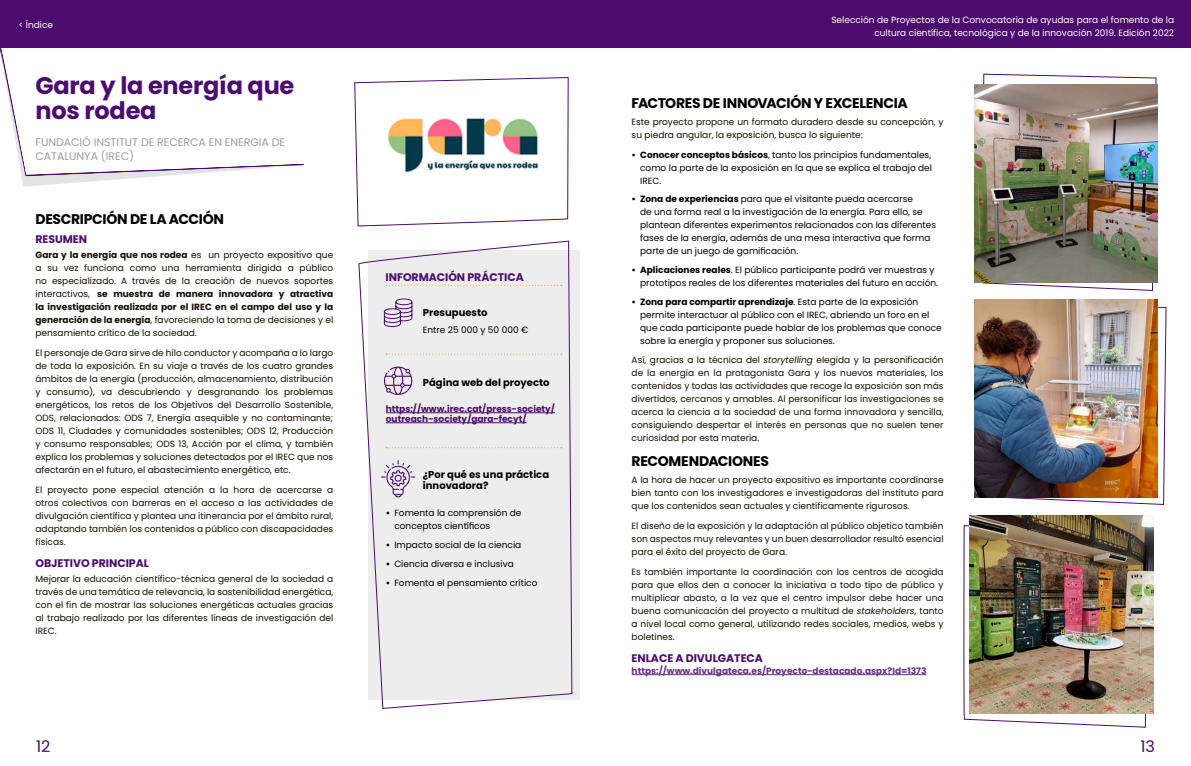
<style>
.page{position:relative;width:1191px;height:766px;background:#fff}
.page>*{position:absolute;margin:0;border:0;box-sizing:border-box;transform-origin:0 0}
.Titulo_practica{font:700 24px/24px "Poppins";letter-spacing:-.01em;color:#4b0c6d}
.t1{font:16px "Poppins";color:#4b0c6d}
.Titulo_principal{font:700 14px "Poppins";letter-spacing:-.025em;color:#000}
.subtitulo_textos{font:700 11px "Poppins";letter-spacing:-.005em;color:#4b0c6d}
.Entidad_practica{font:11px/14px "Poppins";letter-spacing:-.005em;color:#9d9d9c}
.texto_ficha{font:700 10px/11px "Poppins";color:#000}
.texto{font:9px/13px "Poppins";color:#140f06;text-align:justify}
.texto_ficha-2{font:9px/13px "Poppins";color:#000}
.t2{font:9px/13px "Poppins";color:#fff;text-align:right}
.texto_ficha-3{font:700 9px/10px "Poppins";color:#4b0c6d}
.texto-2{font:700 9px "Poppins";color:#663083}
.s1{font-weight:700}
.s2{font-style:italic}
</style>
<div class="page">
<div style="left:0;top:0;width:1190px;height:48px;background:#4b0c6d"></div>
<div style="left:368px;top:250px;width:211px;height:449px;background:#ededed"></div>
<svg style="left:358px;top:226px;width:215px;height:483px"></svg>
<svg style="left:354px;top:77px;width:215px;height:149px"></svg>
<svg style="left:981px;top:303px;width:186px;height:202px"></svg>
<svg style="left:963px;top:525px;width:185px;height:203px"></svg>
<svg style="left:981px;top:74px;width:176px;height:217px"></svg>
<img style="left:974px;top:84px;width:184px;height:198px">
<img style="left:974px;top:299px;width:183px;height:198px">
<img style="left:970px;top:515px;width:183px;height:198px">
<hr style="left:631px;top:674px;width:295px;height:1px;background:#663083">
<hr style="left:386px;top:412px;width:169px;height:1px;background:#4b0c6d">
<hr style="left:386px;top:422px;width:140px;height:1px;background:#4b0c6d">
<svg style="left:383px;top:298px;width:30px;height:29px"></svg>
<svg style="left:384px;top:366px;width:29px;height:29px"></svg>
<svg style="left:381px;top:460px;width:34px;height:37px"></svg>
<svg style="left:386px;top:447px;width:176px;height:1px"></svg>
<svg style="left:386px;top:353px;width:176px;height:1px"></svg>
<svg style="left:386px;top:285px;width:176px;height:1px"></svg>
<svg style="left:0;top:48px;width:303px;height:139px"></svg>
<p class="t2" style="left:18px;top:18px;width:36px">&lt; Índice</p>
<p class="Titulo_practica" style="left:36px;top:74px;width:260px">Gara y la energía que nos rodea</p>
<p class="Entidad_practica" style="left:36px;top:135px;width:251px">FUNDACIÓ INSTITUT DE RECERCA EN ENERGIA DE<br>CATALUNYA (IREC)</p>
<p class="Titulo_principal" style="left:36px;top:210px;width:190px">DESCRIPCIÓN DE LA ACCIÓN</p>
<p class="subtitulo_textos" style="left:36px;top:232px;width:53px">RESUMEN</p>
<p class="texto" style="left:36px;top:248px;width:299px"><span class="s1">Gara y la energía que nos rodea</span> es un proyecto expositivo que a su vez funciona como una herramienta dirigida a público no especializado. A través de la creación de nuevos soportes interactivos, <span class="s1">se muestra de manera innovadora y atractiva la investigación realizada por el IREC en el campo del uso y la generación de la energía</span>, favoreciendo la toma de decisiones y el pensamiento crítico de la sociedad.</p>
<p class="texto" style="left:36px;top:346px;width:299px">El personaje de Gara sirve de hilo conductor y acompaña a lo largo de toda la exposición. En su viaje a través de los cuatro grandes ámbitos de la energía (producción, almacenamiento, distribución y consumo), va descubriendo y desgranando los problemas energéticos, los retos de los Objetivos del Desarrollo Sostenible, ODS, relacionados: ODS 7, Energía asequible y no contaminante; ODS 11, Ciudades y comunidades sostenibles; ODS 12, Producción y consumo responsables; ODS 13, Acción por el clima, y también explica los problemas y soluciones detectados por el IREC que nos afectarán en el futuro, el abastecimiento energético, etc.</p>
<p class="texto" style="left:36px;top:483px;width:299px">El proyecto pone especial atención a la hora de acercarse a otros colectivos con barreras en el acceso a las actividades de divulgación científica y plantea una itinerancia por el ámbito rural, adaptando también los contenidos a público con discapacidades físicas.</p>
<p class="subtitulo_textos" style="left:36px;top:557px;width:115px">OBJETIVO PRINCIPAL</p>
<p class="texto" style="left:36px;top:572px;width:299px">Mejorar la educación científico-técnica general de la sociedad a través de una temática de relevancia, la sostenibilidad energética, con el fin de mostrar las soluciones energéticas actuales gracias al trabajo realizado por las diferentes líneas de investigación del IREC.</p>
<p class="subtitulo_textos" style="left:386px;top:271px;width:140px">INFORMACIÓN PRÁCTICA</p>
<p class="texto_ficha" style="left:423px;top:307px;width:66px">Presupuesto</p>
<p class="texto_ficha-2" style="left:423px;top:323px;width:107px">Entre 25 000 y 50 000 €</p>
<p class="texto_ficha" style="left:423px;top:376px;width:128px">Página web del proyecto</p>
<p class="texto_ficha-3" style="left:386px;top:404px;width:171px">https://www.irec.cat/press-society/ outreach-society/gara-fecyt/</p>
<p class="texto_ficha" style="left:423px;top:469px;width:128px">¿Por qué es una práctica innovadora?</p>
<p class="texto_ficha-2" style="left:394px;top:506px;width:129px;text-indent:-9px"><span class="s1">•</span> Fomenta la comprensión de conceptos científicos</p>
<p class="texto_ficha-2" style="left:386px;top:538px;width:137px"><span class="s1">•</span> Impacto social de la ciencia</p>
<p class="texto_ficha-2" style="left:386px;top:557px;width:130px"><span class="s1">•</span> Ciencia diversa e inclusiva</p>
<p class="texto_ficha-2" style="left:386px;top:575px;width:153px"><span class="s1">•</span> Fomenta el pensamiento crítico</p>
<p class="t2" style="left:831px;top:14px;width:344px">Selección de Proyectos de la Convocatoria de ayudas para el fomento de la cultura científica, tecnológica y de la innovación 2019. Edición 2022</p>
<p class="Titulo_principal" style="left:631px;top:95px;width:278px">FACTORES DE INNOVACIÓN Y EXCELENCIA</p>
<p class="texto" style="left:631px;top:115px;width:313px">Este proyecto propone un formato duradero desde su concepción, y su piedra angular, la exposición, busca lo siguiente:</p>
<p class="texto_ficha-2" style="left:640px;top:148px;width:293px;text-align:justify;text-indent:-9px"><span class="s1">• Conocer conceptos básicos</span>, tanto los principios fundamentales, como la parte de la exposición en la que se explica el trabajo del IREC.</p>
<p class="texto_ficha-2" style="left:640px;top:193px;width:297px;text-indent:-9px"><span class="s1">• Zona de experiencias</span> para que el visitante pueda acercarse<br>de una forma real a la investigación de la energía. Para ello, se plantean diferentes experimentos relacionados con las diferentes fases de la energía, además de una mesa interactiva que forma parte de un juego de gamificación.</p>
<p class="texto_ficha-2" style="left:640px;top:263px;width:299px;text-indent:-9px"><span class="s1">• Aplicaciones reales</span>. El público participante podrá ver muestras y prototipos reales de los diferentes materiales del futuro en acción.</p>
<p class="texto_ficha-2" style="left:640px;top:295px;width:303px;text-indent:-9px"><span class="s1">• Zona para compartir aprendizaje</span>. Esta parte de la exposición permite interactuar al público con el IREC, abriendo un foro en el que cada participante puede hablar de los problemas que conoce sobre la energía y proponer sus soluciones.</p>
<p class="texto" style="left:631px;top:353px;width:313px">Así, gracias a la técnica del <span class="s2">storytelling</span> elegida y la personificación de la energía en la protagonista Gara y los nuevos materiales, los contenidos y todas las actividades que recoge la exposición son más divertidos, cercanos y amables. Al personificar las investigaciones se acerca la ciencia a la sociedad de una forma innovadora y sencilla, consiguiendo despertar el interés en personas que no suelen tener curiosidad por esta materia.</p>
<p class="Titulo_principal" style="left:631px;top:452px;width:139px">RECOMENDACIONES</p>
<p class="texto" style="left:631px;top:473px;width:313px">A la hora de hacer un proyecto expositivo es importante coordinarse bien tanto con los investigadores e investigadoras del instituto para que los contenidos sean actuales y científicamente rigurosos.</p>
<p class="texto" style="left:631px;top:519px;width:313px">El diseño de la exposición y la adaptación al público objetico también son aspectos muy relevantes y un buen desarrollador resultó esencial para el éxito del proyecto de Gara.</p>
<p class="texto" style="left:631px;top:565px;width:313px">Es también importante la coordinación con los centros de acogida para que ellos den a conocer la iniciativa a todo tipo de público y multiplicar abasto, a la vez que el centro impulsor debe hacer una buena comunicación del proyecto a multitud de <span class="s2">stakeholders</span>, tanto a nivel local como general, utilizando redes sociales, medios, webs y boletines.</p>
<p class="subtitulo_textos" style="left:631px;top:651px;width:133px">ENLACE A DIVULGATECA</p>
<p class="texto-2" style="left:631px;top:665px;width:296px">https://www.divulgateca.es/Proyecto-destacado.aspx?Id=1373</p>
<h2 class="t1" style="left:36px;top:736px;width:16px">12</h2>
<h2 class="t1" style="left:1140px;top:736px;width:16px">13</h2>
</div>
